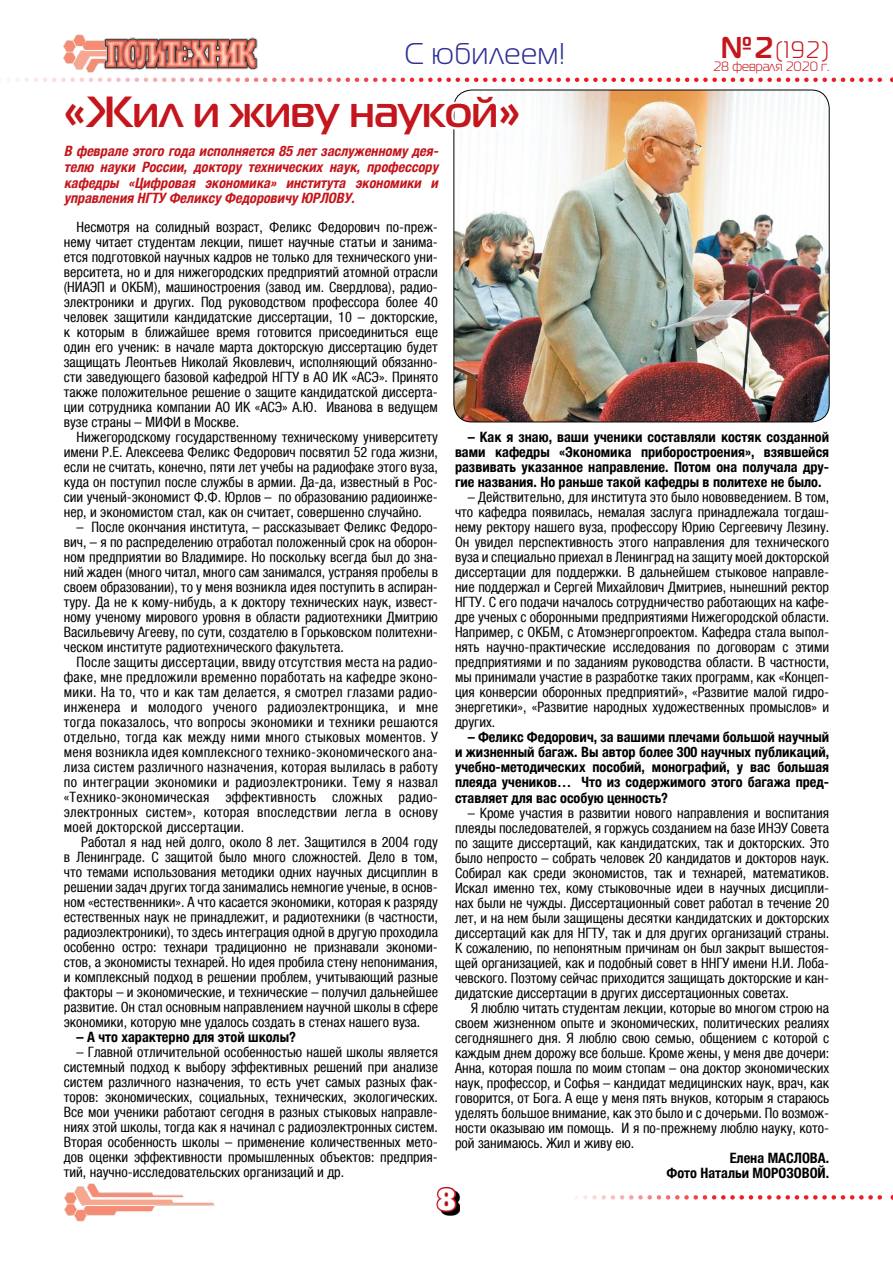
<style>
.page{position:relative;width:893px;height:1263px;background:#fff}
.page>*{position:absolute;margin:0;border:0;box-sizing:border-box;transform-origin:0 0}
.t1{font:700 43.5px "Magistral C";color:#c4161c}
.t2{font:30px "Magistral C";letter-spacing:.035em;color:#2e3092}
.t3{font:30px "Xenia Bold Cyrillic";color:#fff}
.t4{font:24px "Magistral C";color:#c4161c}
.t5{font:condensed 14.25px/15px "Helvetica Neue LTCYR";color:#000;text-align:justify}
.t6{font:700 condensed 14.25px/15px "Helvetica Neue LTCYR";color:#000;text-align:justify}
.t7{font:italic 700 condensed 14.25px/15.8px "Helvetica Neue LTCYR";color:#c4161c;text-align:justify}
.t8{font:13.5px "Magistral C";color:#c4161c}
.s1{font-weight:700;font-size:30px}
</style>
<div class="page">
<img style="left:64px;top:34px;width:36px;height:39px">
<img style="left:100px;top:37px;width:158px;height:34px">
<svg style="left:9px;top:78px;width:884px;height:4px"></svg>
<svg style="left:576px;top:1195px;width:317px;height:4px"></svg>
<img style="left:64px;top:1183px;width:151px;height:39px">
<svg style="left:443px;top:1194px;width:17px;height:21px"></svg>
<svg style="left:436px;top:1186px;width:23px;height:28px"></svg>
<img style="left:454px;top:90px;width:375px;height:332px">
<svg style="left:453px;top:90px;width:70px;height:49px"></svg>
<h2 class="t2" style="left:405px;top:38px;width:162px">С юбилеем!</h2>
<h1 class="t1" style="left:63px;top:86px;width:460px">«Жил и живу наукой»</h1>
<p class="t7" style="left:64px;top:143px;width:379px">В феврале этого года исполняется 85 лет заслуженному дея&shy;телю науки России, доктору технических наук, профессору кафедры «Цифровая экономика» института экономики и управления НГТУ Феликсу Федоровичу ЮРЛОВУ.</p>
<h3 class="t4" style="left:721px;top:37px;width:110px"><span class="s1">№2</span>(192)</h3>
<p class="t8" style="left:713px;top:59px;width:117px">28 февраля 2020 г.</p>
<p class="t5" style="left:64px;top:219px;width:376px;text-indent:13px">Несмотря на солидный возраст, Феликс Федорович по-преж&shy;нему читает студентам лекции, пишет научные статьи и занима&shy;ется подготовкой научных кадров не только для технического уни&shy;верситета, но и для нижегородских предприятий атомной отрасли (НИАЭП и ОКБМ), машиностроения (завод им. Свердлова), радио&shy;электроники и других. Под руководством профессора более 40 человек защитили кандидатские диссертации, 10 – докторские, к которым в ближайшее время готовится присоединиться еще один его ученик: в начале марта докторскую диссертацию будет защищать Леонтьев Николай Яковлевич, исполняющий обязанно&shy;сти заведующего базовой кафедрой НГТУ в АО ИК «АСЭ». Принято также положительное решение о защите кандидатской диссерта&shy;ции сотрудника компании АО ИК «АСЭ» А.Ю. Иванова в ведущем вузе страны – МИФИ в Москве.</p>
<p class="t5" style="left:64px;top:429px;width:376px;text-indent:13px">Нижегородскому государственному техническому университету имени Р.Е. Алексеева Феликс Федорович посвятил 52 года жизни, если не считать, конечно, пяти лет учебы на радиофаке этого вуза, куда он поступил после службы в армии. Да-да, известный в Рос&shy;сии ученый-экономист Ф.Ф. Юрлов – по образованию радиоинже&shy;нер, и экономистом стал, как он считает, совершенно случайно.</p>
<p class="t5" style="left:64px;top:520px;width:376px;text-indent:13px">– После окончания института, – рассказывает Феликс Федоро&shy;вич, – я по распределению отработал положенный срок на оборон&shy;ном предприятии во Владимире. Но поскольку всегда был до зна&shy;ний жаден (много читал, много сам занимался, устраняя пробелы в своем образовании), то у меня возникла идея поступить в аспиран&shy;туру. Да не к кому-нибудь, а к доктору технических наук, извест&shy;ному ученому мирового уровня в области радиотехники Дмитрию Васильевичу Агееву, по сути, создателю в Горьковском политехни&shy;ческом институте радиотехнического факультета.</p>
<p class="t5" style="left:64px;top:655px;width:376px;text-indent:13px">После защиты диссертации, ввиду отсутствия места на радио&shy;факе, мне предложили временно поработать на кафедре эконо&shy;мики. На то, что и как там делается, я смотрел глазами радио&shy;инженера и молодого ученого радиоэлектронщика, и мне тогда показалось, что вопросы экономики и техники решаются отдельно, тогда как между ними много стыковых моментов. У меня возникла идея комплексного технико-экономического ана&shy;лиза систем различного назначения, которая вылилась в работу по интеграции экономики и радиоэлектроники. Тему я назвал «Технико-экономическая эффективность сложных радио&shy;электронных систем», которая впоследствии легла в основу моей докторской диссертации.</p>
<p class="t5" style="left:64px;top:835px;width:376px;text-indent:17px">Работал я над ней долго, около 8 лет. Защитился в 2004 году в Ленинграде. С защитой было много сложностей. Дело в том, что темами использования методики одних научных дисциплин в решении задач других тогда занимались немногие ученые, в основ&shy;ном «естественники». А что касается экономики, которая к разряду естественных наук не принадлежит, и радиотехники (в частности, радиоэлектроники), то здесь интеграция одной в другую проходила особенно остро: технари традиционно не признавали экономи&shy;стов, а экономисты технарей. Но идея пробила стену непонимания, и комплексный подход в решении проблем, учитывающий разные факторы – и экономические, и технические – получил дальнейшее развитие. Он стал основным направлением научной школы в сфере экономики, которую мне удалось создать в стенах нашего вуза.</p>
<p class="t6" style="left:77px;top:1030px;width:221px">– А что характерно для этой школы?</p>
<p class="t5" style="left:64px;top:1045px;width:376px;text-indent:13px">– Главной отличительной особенностью нашей школы является системный подход к выбору эффективных решений при анализе систем различного назначения, то есть учет самых разных фак&shy;торов: экономических, социальных, технических, экологических.<br>Все мои ученики работают сегодня в разных стыковых направле&shy;ниях этой школы, тогда как я начинал с радиоэлектронных систем.<br>Вторая особенность школы – применение количественных мето&shy;дов оценки эффективности промышленных объектов: предприя&shy;тий, научно-исследовательских организаций и др.</p>
<p class="t6" style="left:455px;top:430px;width:376px;text-indent:13px">– Как я знаю, ваши ученики составляли костяк созданной вами кафедры «Экономика приборостроения», взявшейся развивать указанное направление. Потом она получала дру&shy;гие названия. Но раньше такой кафедры в политехе не было.</p>
<p class="t5" style="left:455px;top:490px;width:376px;text-indent:13px">– Действительно, для института это было нововведением. В том, что кафедра появилась, немалая заслуга принадлежала тогдаш&shy;нему ректору нашего вуза, профессору Юрию Сергеевичу Лезину.<br>Он увидел перспективность этого направления для технического вуза и специально приехал в Ленинград на защиту моей докторской диссертации для поддержки. В дальнейшем стыковое направле&shy;ние поддержал и Сергей Михайлович Дмитриев, нынешний ректор НГТУ. С его подачи началось сотрудничество работающих на кафе&shy;дре ученых с оборонными предприятиями Нижегородской области.<br>Например, с ОКБМ, с Атомэнергопроектом. Кафедра стала выпол&shy;нять научно-практические исследования по договорам с этими предприятиями и по заданиям руководства области. В частности, мы принимали участие в разработке таких программ, как «Концеп&shy;ция конверсии оборонных предприятий», «Развитие малой гидро&shy;энергетики», «Развитие народных художественных промыслов» и других.</p>
<p class="t6" style="left:455px;top:730px;width:376px;text-indent:13px">– Феликс Федорович, за вашими плечами большой научный и жизненный багаж. Вы автор более 300 научных публикаций, учебно-методических пособий, монографий, у вас большая плеяда учеников… Что из содержимого этого багажа пред&shy;ставляет для вас особую ценность?</p>
<p class="t5" style="left:455px;top:805px;width:376px;text-indent:13px">– Кроме участия в развитии нового направления и воспитания плеяды последователей, я горжусь созданием на базе ИНЭУ Совета по защите диссертаций, как кандидатских, так и докторских. Это было непросто – собрать человек 20 кандидатов и докторов наук.<br>Собирал как среди экономистов, так и технарей, математиков.<br>Искал именно тех, кому стыковочные идеи в научных дисципли&shy;нах были не чужды. Диссертационный совет работал в течение 20 лет, и на нем были защищены десятки кандидатских и докторских диссертаций как для НГТУ, так и для других организаций страны.<br>К сожалению, по непонятным причинам он был закрыт вышестоя&shy;щей организацией, как и подобный совет в ННГУ имени Н.И. Лоба&shy;чевского. Поэтому сейчас приходится защищать докторские и кан&shy;дидатские диссертации в других диссертационных советах.</p>
<p class="t5" style="left:455px;top:1000px;width:376px;text-indent:16px">Я люблю читать студентам лекции, которые во многом строю на своем жизненном опыте и экономических, политических реалиях сегодняшнего дня. Я люблю свою семью, общением с которой с каждым днем дорожу все больше. Кроме жены, у меня две дочери:<br>Анна, которая пошла по моим стопам – она доктор экономических наук, профессор, и Софья – кандидат медицинских наук, врач, как говорится, от Бога. А еще у меня пять внуков, которым я стараюсь уделять большое внимание, как это было и с дочерьми. По возмож&shy;ности оказываю им помощь. И я по-прежнему люблю науку, кото&shy;рой занимаюсь. Жил и живу ею.</p>
<p class="t6" style="left:666px;top:1150px;width:164px;text-align:right">Елена МАСЛОВА.<br>Фото Натальи МОРОЗОВОЙ.</p>
<h2 class="t3" style="left:437px;top:1182px;width:20px">8</h2>
</div>
